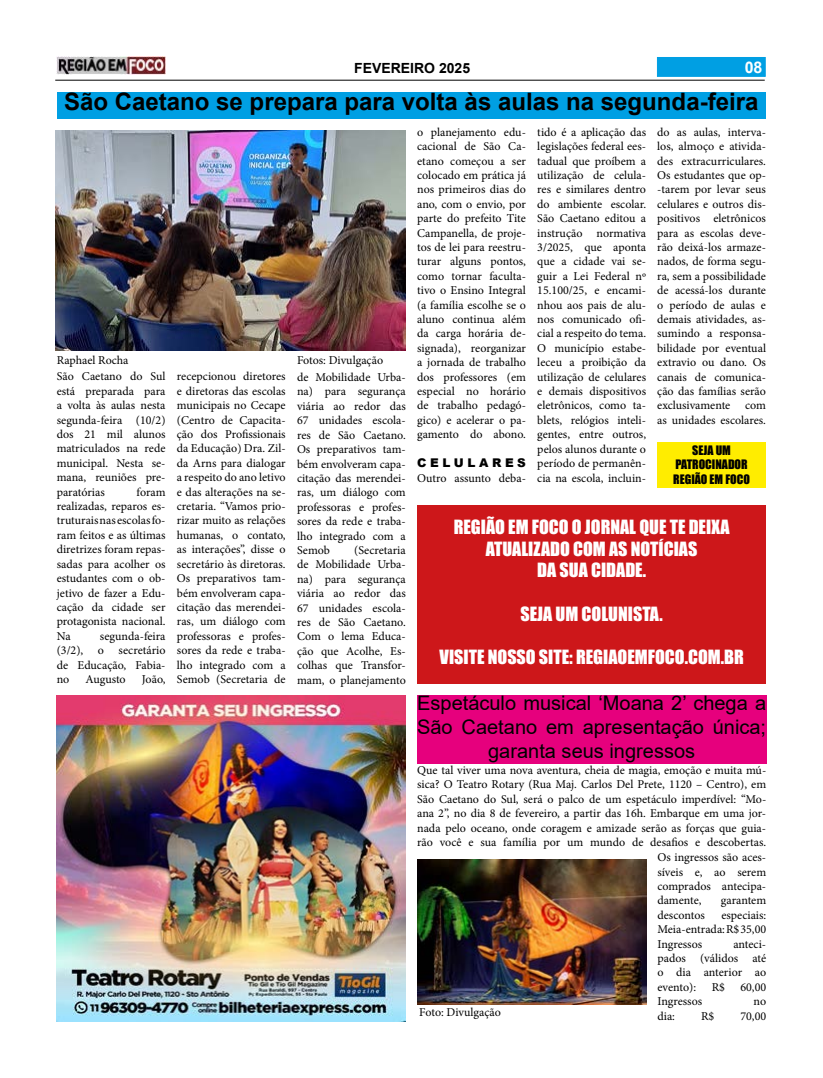
<style>
.page{position:relative;width:823px;height:1078px;background:#fff}
.page>*{position:absolute;margin:0;border:0;box-sizing:border-box;transform-origin:0 0}
.t1{font:700 24px "Arial";color:#000}
.t2{font:20px/24px "Arial";color:#000;text-align:center}
.t3{font:18px/21.6px "Impact";color:#fff;text-align:center}
.t4{font:700 16px "Arial";color:#fff}
.t5{font:700 14px "Arial";color:#000}
.t6{font:12px/14.4px "Minion Pro";color:#000;text-align:justify}
.t7{font:12px/14.4px "Impact";color:#000;text-align:center}
.t8{font:900 12px "Arial";letter-spacing:.3em;color:#000}
</style>
<div class="page">
<img style="left:57px;top:57px;width:108px;height:17px">
<div style="left:656px;top:57px;width:109px;height:20px;background:#009fe3;border:1px solid #009fe3"></div>
<hr style="left:55px;top:80px;width:709px;height:1px;background:#000">
<div style="left:57px;top:93px;width:708px;height:26px;background:#009fe3"></div>
<img style="left:57px;top:695px;width:348px;height:325px">
<div style="left:417px;top:694px;width:348px;height:69px;background:#e6007d"></div>
<img style="left:417px;top:859px;width:228px;height:144px">
<img style="left:55px;top:130px;width:350px;height:220px">
<div style="left:417px;top:505px;width:348px;height:178px;background:#cd171a"></div>
<div style="left:657px;top:442px;width:108px;height:46px;background:#ffed00"></div>
<p class="t5" style="left:354px;top:58px;width:117px">FEVEREIRO 2025</p>
<h3 class="t4" style="left:744px;top:56px;width:19px">08</h3>
<h1 class="t1" style="left:64px;top:85px;width:695px">São Caetano se prepara para volta às aulas na segunda-feira</h1>
<p class="t6" style="left:57px;top:353px;width:73px">Raphael Rocha</p>
<p class="t6" style="left:297px;top:353px;width:88px">Fotos: Divulgação</p>
<p class="t6" style="left:177px;top:369px;width:110px">recepcionou diretores e diretoras das escolas municipais no Cecape (Centro de Capacita&shy;ção dos Profissionais da Educação) Dra. Zil&shy;da Arns para dialogar a respeito do ano letivo e das alterações na se&shy;cretaria. “Vamos prio&shy;rizar muito as relações humanas, o contato, as interações”, disse o secretário às diretoras.<br>Os preparativos tam&shy;bém envolveram capa&shy;citação das merendei&shy;ras, um diálogo com professoras e profes&shy;sores da rede e traba&shy;lho integrado com a Semob (Secretaria de</p>
<p class="t6" style="left:297px;top:370px;width:110px">de Mobilidade Urba&shy;na) para segurança viária ao redor das 67 unidades escola&shy;res de São Caetano.<br>Os preparativos tam&shy;bém envolveram capa&shy;citação das merendei&shy;ras, um diálogo com professoras e profes&shy;sores da rede e traba&shy;lho integrado com a Semob</p>
<p class="t6" style="left:57px;top:369px;width:110px">São Caetano do Sul está preparada para a volta às aulas nesta segunda-feira (10/2) dos 21 mil alunos matriculados na rede municipal. Nesta se&shy;mana, reuniões pre&shy;paratórias</p>
<p class="t6" style="left:57px;top:484px;width:110px;text-indent:80px">foram realizadas, reparos es&shy;truturais nas escolas fo&shy;ram feitos e as últimas diretrizes foram repas&shy;sadas para acolher os estudantes com o ob&shy;jetivo de fazer a Edu&shy;cação da cidade ser protagonista nacional.<br>Na</p>
<p class="t6" style="left:297px;top:543px;width:110px;text-indent:57px">(Secretaria de Mobilidade Urba&shy;na) para segurança viária ao redor das 67 unidades escola&shy;res de São Caetano.<br>Com o lema Educa&shy;ção que Acolhe, Es&shy;colhas que Transfor&shy;mam, o planejamento</p>
<p class="t6" style="left:57px;top:628px;width:110px;text-indent:43px">segunda-feira (3/2), o secretário de Educação, Fabia&shy;no</p>
<p class="t6" style="left:85px;top:671px;width:42px">Augusto</p>
<p class="t6" style="left:142px;top:671px;width:25px">João,</p>
<p class="t6" style="left:417px;top:125px;width:110px">o planejamento edu&shy;cacional de São Ca&shy;etano começou a ser colocado em prática já nos primeiros dias do ano, com o envio, por parte do prefeito Tite Campanella, de proje&shy;tos de lei para reestru&shy;turar alguns pontos, como tornar faculta&shy;tivo o Ensino Integral (a família escolhe se o aluno continua além da carga horária de&shy;signada), reorganizar a jornada de trabalho dos professores (em especial no horário de trabalho pedagó&shy;gico) e acelerar o pa&shy;gamento do abono.</p>
<p class="t8" style="left:417px;top:454px;width:110px">CELULARES</p>
<p class="t6" style="left:417px;top:470px;width:110px">Outro assunto deba-</p>
<h3 class="t3" style="left:453px;top:515px;width:277px">REGIÃO EM FOCO O JORNAL QUE TE DEIXA<br>ATUALIZADO COM AS NOTÍCIAS<br>DA SUA CIDADE.</h3>
<h3 class="t3" style="left:520px;top:602px;width:144px">SEJA UM COLUNISTA.</h3>
<h3 class="t3" style="left:439px;top:645px;width:305px">VISITE NOSSO SITE: REGIAOEMFOCO.COM.BR</h3>
<p class="t6" style="left:537px;top:125px;width:110px">tido é a aplicação das legislações federal ees&shy;tadual que proíbem a utilização de celula&shy;res e similares dentro do ambiente escolar.<br>São Caetano editou a instrução normativa 3/2025, que aponta que a cidade vai se&shy;guir a Lei Federal nº 15.100/25, e encami&shy;nhou aos pais de alu&shy;nos comunicado ofi&shy;cial a respeito do tema.<br>O município estabe&shy;leceu a proibição da utilização de celulares e demais dispositivos eletrônicos, como ta&shy;blets, relógios inteli&shy;gentes, entre outros, pelos alunos durante o período de permanên&shy;cia na escola, incluin-</p>
<p class="t6" style="left:656px;top:125px;width:110px">do as aulas, interva&shy;los, almoço e ativida&shy;des extracurriculares.<br>Os estudantes que op--tarem por levar seus celulares e outros dis&shy;positivos eletrônicos para as escolas deve&shy;rão deixá-los armaze&shy;nados, de forma segu&shy;ra, sem a possibilidade de acessá-los durante o período de aulas e demais atividades, as&shy;sumindo a responsa&shy;bilidade por eventual extravio ou dano. Os canais de comunica&shy;ção das famílias serão exclusivamente com as unidades escolares.</p>
<p class="t7" style="left:673px;top:442px;width:78px">SEJA UM<br>PATROCINADOR<br>REGIÃO EM FOCO</p>
<h2 class="t2" style="left:417px;top:690px;width:350px">Espetáculo musical ‘Moana 2’ chega a<br>São Caetano em apresentação única; garanta seus ingressos</h2>
<p class="t6" style="left:417px;top:762px;width:350px">Que tal viver uma nova aventura, cheia de magia, emoção e muita mú-</p>
<p class="t6" style="left:417px;top:777px;width:350px">sica? O Teatro Rotary (Rua Maj. Carlos Del Prete, 1120 – Centro), em</p>
<p class="t6" style="left:417px;top:791px;width:350px">São Caetano do Sul, será o palco de um espetáculo imperdível: “Mo-</p>
<p class="t6" style="left:417px;top:806px;width:350px">ana 2”, no dia 8 de fevereiro, a partir das 16h. Embarque em uma jor-</p>
<p class="t6" style="left:417px;top:820px;width:350px">nada pelo oceano, onde coragem e amizade serão as forças que guia-</p>
<p class="t6" style="left:417px;top:834px;width:350px">rão você e sua família por um mundo de desafios e descobertas.</p>
<p class="t6" style="left:657px;top:850px;width:110px">Os ingressos são aces-</p>
<p class="t6" style="left:657px;top:864px;width:110px">síveis e, ao serem</p>
<p class="t6" style="left:657px;top:878px;width:110px">comprados antecipa-</p>
<p class="t6" style="left:657px;top:893px;width:46px">damente,</p>
<p class="t6" style="left:720px;top:893px;width:47px">garantem</p>
<p class="t6" style="left:657px;top:907px;width:49px">descontos</p>
<p class="t6" style="left:657px;top:907px;width:110px;text-indent:64px">especiais:<br>Meia-entrada: R$ 35,00<br>Ingressos</p>
<p class="t6" style="left:657px;top:936px;width:110px;text-indent:76px">anteci&shy;pados (válidos até o dia anterior ao evento):</p>
<p class="t6" style="left:711px;top:979px;width:15px">R$</p>
<p class="t6" style="left:740px;top:979px;width:27px">60,00</p>
<p class="t6" style="left:419px;top:1004px;width:83px">Foto: Divulgação</p>
<p class="t6" style="left:657px;top:994px;width:46px">Ingressos</p>
<p class="t6" style="left:753px;top:994px;width:14px">no</p>
<p class="t6" style="left:657px;top:1008px;width:19px">dia:</p>
<p class="t6" style="left:700px;top:1008px;width:15px">R$</p>
<p class="t6" style="left:740px;top:1008px;width:27px">70,00</p>
</div>
